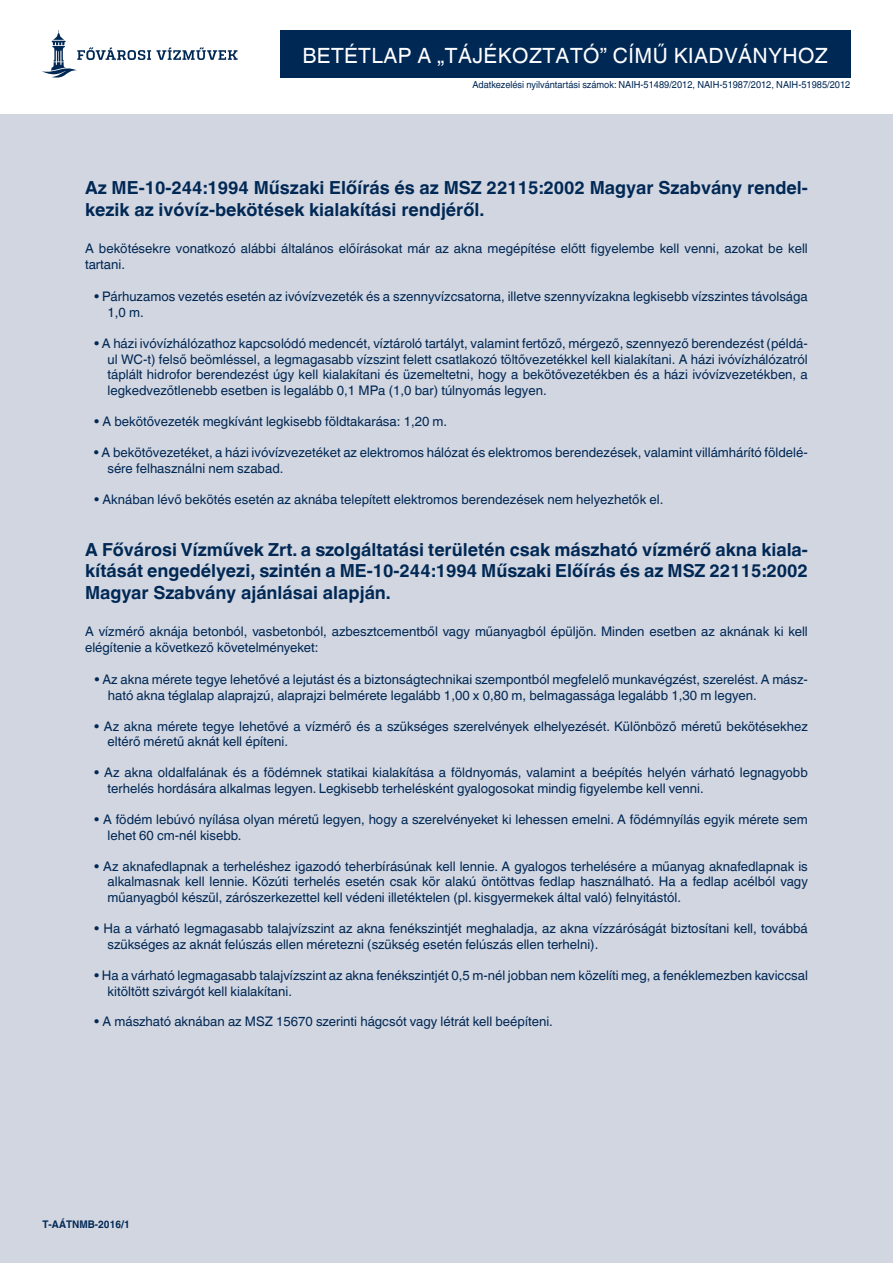
<style>
.page{position:relative;width:893px;height:1263px;background:#fff}
.page>*{position:absolute;margin:0;border:0;box-sizing:border-box;transform-origin:0 0}
.t1{font:21px "Helvetica World";letter-spacing:.02em;color:#fff}
.t2{font:700 18px/21.6px "Helvetica World";color:#002855}
.t3{font:13.2px/15.9px "Helvetica World";color:#002855}
.t4{font:700 10.5px "Helvetica World";color:#002855;scale:.95 1}
.t5{font:9.75px "Helvetica World";color:#002855;scale:.95 1}
</style>
<div class="page">
<div style="left:280px;top:30px;width:570px;height:48px;background:#002855"></div>
<div style="left:0;top:114px;width:893px;height:1149px;background:#d2d6e0"></div>
<svg style="left:42px;top:30px;width:196px;height:48px"></svg>
<h1 class="t1" style="left:302px;top:43px;width:527px">BETÉTLAP A „TÁJÉKOZTATÓ” CÍMŰ KIADVÁNYHOZ</h1>
<p class="t5" style="left:472px;top:79px;width:399px">Adatkezelési nyilvántartási számok: NAIH-51489/2012, NAIH-51987/2012, NAIH-51985/2012</p>
<h2 class="t2" style="left:85px;top:177px;width:724px">Az ME-10-244:1994 Műszaki Előírás és az MSZ 22115:2002 Magyar Szabvány rendel&shy;kezik az ivóvíz-bekötések kialakítási rendjéről.</h2>
<p class="t3" style="left:85px;top:241px;width:724px">A bekötésekre vonatkozó alábbi általános előírásokat már az akna megépítése előtt figyelembe kell venni, azokat be kell tartani.</p>
<p class="t3" style="left:108px;top:288px;width:702px;text-indent:-14px">• Párhuzamos vezetés esetén az ivóvízvezeték és a szennyvízcsatorna, illetve szennyvízakna legkisebb vízszintes távolsága<br>1,0 m.</p>
<p class="t3" style="left:108px;top:335px;width:702px;text-align:justify;text-indent:-14px">• A házi ivóvízhálózathoz kapcsolódó medencét, víztároló tartályt, valamint fertőző, mérgező, szennyező berendezést (példá&shy;ul WC-t) felső beömléssel, a legmagasabb vízszint felett csatlakozó töltővezetékkel kell kialakítani. A házi ivóvízhálózatról táplált hidrofor berendezést úgy kell kialakítani és üzemeltetni, hogy a bekötővezetékben és a házi ivóvízvezetékben, a legkedvezőtlenebb esetben is legalább 0,1 MPa (1,0 bar) túlnyomás legyen.</p>
<p class="t3" style="left:94px;top:414px;width:355px">• A bekötővezeték megkívánt legkisebb földtakarása: 1,20 m.</p>
<p class="t3" style="left:107px;top:444px;width:702px;text-indent:-14px">• A bekötővezetéket, a házi ivóvízvezetéket az elektromos hálózat és elektromos berendezések, valamint villámhárító földelé&shy;sére felhasználni nem szabad.</p>
<p class="t3" style="left:94px;top:491px;width:571px">• Aknában lévő bekötés esetén az aknába telepített elektromos berendezések nem helyezhetők el.</p>
<h2 class="t2" style="left:85px;top:539px;width:724px;text-align:justify">A Fővárosi Vízművek Zrt. a szolgáltatási területén csak mászható vízmérő akna kiala&shy;kítását engedélyezi, szintén a ME-10-244:1994 Műszaki Előírás és az MSZ 22115:2002<br>Magyar Szabvány ajánlásai alapján.</h2>
<p class="t3" style="left:85px;top:624px;width:724px">A vízmérő aknája betonból, vasbetonból, azbesztcementből vagy műanyagból épüljön. Minden esetben az aknának ki kell elégítenie a következő követelményeket:</p>
<p class="t3" style="left:108px;top:671px;width:701px;text-indent:-14px">• Az akna mérete tegye lehetővé a lejutást és a biztonságtechnikai szempontból megfelelő munkavégzést, szerelést. A mász&shy;ható akna téglalap alaprajzú, alaprajzi belmérete legalább 1,00 x 0,80 m, belmagassága legalább 1,30 m legyen.</p>
<p class="t3" style="left:108px;top:718px;width:702px;text-indent:-14px">• Az akna mérete tegye lehetővé a vízmérő és a szükséges szerelvények elhelyezését. Különböző méretű bekötésekhez eltérő méretű aknát kell építeni.</p>
<p class="t3" style="left:108px;top:765px;width:702px;text-indent:-14px">• Az akna oldalfalának és a födémnek statikai kialakítása a földnyomás, valamint a beépítés helyén várható legnagyobb terhelés hordására alkalmas legyen. Legkisebb terhelésként gyalogosokat mindig figyelembe kell venni.</p>
<p class="t3" style="left:108px;top:811px;width:702px;text-indent:-14px">• A födém lebúvó nyílása olyan méretű legyen, hogy a szerelvényeket ki lehessen emelni. A födémnyílás egyik mérete sem lehet 60 cm-nél kisebb.</p>
<p class="t3" style="left:108px;top:858px;width:702px;text-align:justify;text-indent:-14px">• Az aknafedlapnak a terheléshez igazodó teherbírásúnak kell lennie. A gyalogos terhelésére a műanyag aknafedlapnak is alkalmasnak kell lennie. Közúti terhelés esetén csak kör alakú öntöttvas fedlap használható. Ha a fedlap acélból vagy műanyagból készül, zárószerkezettel kell védeni illetéktelen (pl. kisgyermekek által való) felnyitástól.</p>
<p class="t3" style="left:108px;top:920px;width:702px;text-indent:-14px">• Ha a várható legmagasabb talajvízszint az akna fenékszintjét meghaladja, az akna vízzáróságát biztosítani kell, továbbá szükséges az aknát felúszás ellen méretezni (szükség esetén felúszás ellen terhelni).</p>
<p class="t3" style="left:108px;top:967px;width:702px;text-indent:-14px">• Ha a várható legmagasabb talajvízszint az akna fenékszintjét 0,5 m-nél jobban nem közelíti meg, a fenéklemezben kaviccsal kitöltött szivárgót kell kialakítani.</p>
<p class="t3" style="left:94px;top:1014px;width:460px">• A mászható aknában az MSZ 15670 szerinti hágcsót vagy létrát kell beépíteni.</p>
<p class="t4" style="left:43px;top:1218px;width:94px">T-AÁTNMB-2016/1</p>
</div>
